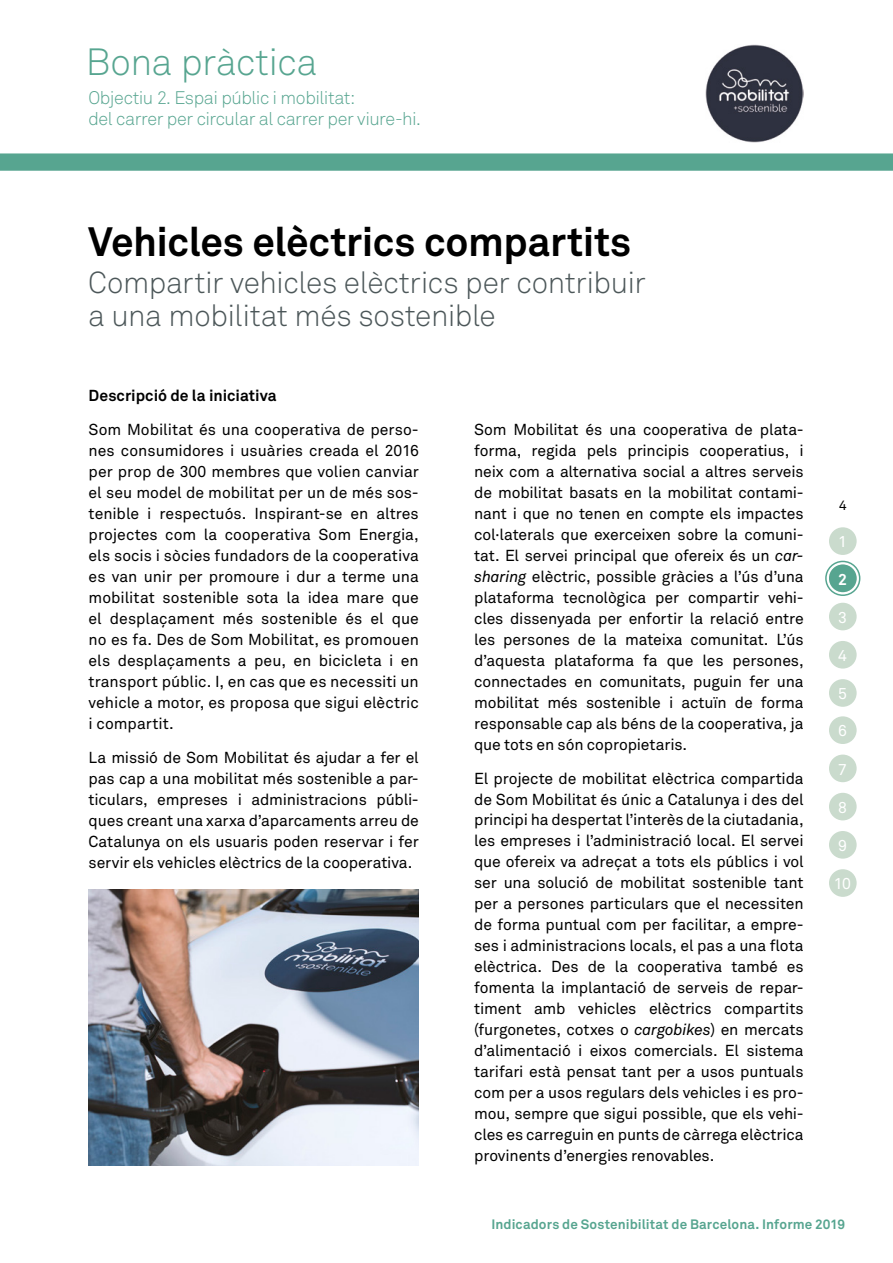
<style>
.page{position:relative;width:893px;height:1263px;background:#fff}
.page>*{position:absolute;margin:0;border:0;box-sizing:border-box;transform-origin:0 0}
.t1{font:700 40.5px "Akkurat Pro";letter-spacing:-.01em;color:#000}
.t2{font:37.5px "Akkurat Light Pro";letter-spacing:-.015em;color:#57a590}
.t3{font:30px/33px "Akkurat Light Pro";letter-spacing:-.015em;color:#4c5759}
.t4{font:18px/21px "Akkurat Light Pro";letter-spacing:-.025em;color:#57a590}
.t5{font:15.75px/21px "Akkurat Pro";letter-spacing:-.005em;color:#000;text-align:justify}
.t6{font:700 15.75px "Akkurat Pro";color:#000}
.t7{font:15.75px "Akkurat Pro";color:#fff}
.t8{font:700 15.75px "Akkurat Pro";color:#fff}
.t9{font:700 13.5px "Akkurat Pro";letter-spacing:.01em;color:#57a590}
.t10{font:13.5px "Akkurat Pro";color:#000}
.s1{font-style:italic}
</style>
<div class="page">
<div style="left:0;top:153px;width:893px;height:18px;background:#57a590"></div>
<div style="left:829px;top:527px;width:28px;height:28px;background:#cadbcd;border-radius:50%"></div>
<div style="left:829px;top:679px;width:28px;height:28px;background:#cadbcd;border-radius:50%"></div>
<div style="left:829px;top:716px;width:28px;height:28px;background:#cadbcd;border-radius:50%"></div>
<div style="left:829px;top:603px;width:28px;height:27px;background:#cadbcd;border-radius:50%"></div>
<div style="left:829px;top:754px;width:28px;height:28px;background:#cadbcd;border-radius:50%"></div>
<div style="left:829px;top:831px;width:28px;height:28px;background:#cadbcd;border-radius:50%"></div>
<div style="left:829px;top:641px;width:28px;height:28px;background:#cadbcd;border-radius:50%"></div>
<div style="left:829px;top:793px;width:28px;height:27px;background:#cadbcd;border-radius:50%"></div>
<div style="left:829px;top:869px;width:28px;height:28px;background:#cadbcd;border-radius:50%"></div>
<div style="left:829px;top:564px;width:28px;height:28px;background:#57a590;border-radius:50%"></div>
<div style="left:825px;top:561px;width:35px;height:35px;border:2px solid #57a590;border-radius:50%"></div>
<img style="left:706px;top:45px;width:98px;height:98px">
<img style="left:89px;top:889px;width:330px;height:276px">
<h2 class="t2" style="left:86px;top:40px;width:233px">Bona pràctica</h2>
<p class="t4" style="left:88px;top:88px;width:334px">Objectiu 2. Espai públic i mobilitat:<br>del carrer per circular al carrer per viure-hi.</p>
<h1 class="t1" style="left:88px;top:216px;width:545px">Vehicles elèctrics compartits</h1>
<h3 class="t3" style="left:88px;top:266px;width:559px">Compartir vehicles elèctrics per contribuir a una mobilitat més sostenible</h3>
<p class="t6" style="left:89px;top:386px;width:190px">Descripció de la iniciativa</p>
<p class="t5" style="left:89px;top:419px;width:332px">Som Mobilitat és una cooperativa de perso&shy;nes consumidores i usuàries creada el 2016 per prop de 300 membres que volien canviar el seu model de mobilitat per un de més sos&shy;tenible i respectuós. Inspirant-se en altres projectes com la cooperativa Som Energia, els socis i sòcies fundadors de la cooperativa es van unir per promoure i dur a terme una mobilitat sostenible sota la idea mare que el desplaçament més sostenible és el que no es fa. Des de Som Mobilitat, es promouen els desplaçaments a peu, en bicicleta i en transport públic. I, en cas que es necessiti un vehicle a motor, es proposa que sigui elèctric i compartit.</p>
<p class="t5" style="left:89px;top:747px;width:332px">La missió de Som Mobilitat és ajudar a fer el pas cap a una mobilitat més sostenible a par&shy;ticulars, empreses i administracions públi&shy;ques creant una xarxa d’aparcaments arreu de Catalunya on els usuaris poden reservar i fer servir els vehicles elèctrics de la cooperativa.</p>
<p class="t5" style="left:474px;top:419px;width:331px">Som Mobilitat és una cooperativa de plata&shy;forma, regida pels principis cooperatius, i neix com a alternativa social a altres serveis de mobilitat basats en la mobilitat contami&shy;nant i que no tenen en compte els impactes col·laterals que exerceixen sobre la comuni&shy;tat. El servei principal que ofereix és un <span class="s1">car&shy;sharing</span> elèctric, possible gràcies a l’ús d’una plataforma tecnològica per compartir vehi&shy;cles dissenyada per enfortir la relació entre les persones de la mateixa comunitat. L’ús d’aquesta plataforma fa que les persones, connectades en comunitats, puguin fer una mobilitat més sostenible i actuïn de forma responsable cap als béns de la cooperativa, ja que tots en són copropietaris.</p>
<p class="t5" style="left:474px;top:768px;width:331px">El projecte de mobilitat elèctrica compartida de Som Mobilitat és únic a Catalunya i des del principi ha despertat l’interès de la ciutadania, les empreses i l’administració local. El servei que ofereix va adreçat a tots els públics i vol ser una solució de mobilitat sostenible tant per a persones particulars que el necessiten de forma puntual com per facilitar, a empre&shy;ses i administracions locals, el pas a una flota elèctrica. Des de la cooperativa també es fomenta la implantació de serveis de repar&shy;timent amb vehicles elèctrics compartits (furgonetes, cotxes o <span class="s1">cargobikes</span>) en mercats d’alimentació i eixos comercials. El sistema tarifari està pensat tant per a usos puntuals com per a usos regulars dels vehicles i es pro&shy;mou, sempre que sigui possible, que els vehi&shy;cles es carreguin en punts de càrrega elèctrica provinents d’energies renovables.</p>
<p class="t10" style="left:839px;top:498px;width:9px">4</p>
<p class="t7" style="left:838px;top:533px;width:10px">1</p>
<p class="t8" style="left:838px;top:569px;width:10px">2</p>
<p class="t7" style="left:838px;top:608px;width:10px">3</p>
<p class="t7" style="left:838px;top:646px;width:10px">4</p>
<p class="t7" style="left:838px;top:684px;width:10px">5</p>
<p class="t7" style="left:838px;top:722px;width:10px">6</p>
<p class="t7" style="left:838px;top:760px;width:10px">7</p>
<p class="t7" style="left:838px;top:798px;width:10px">8</p>
<p class="t7" style="left:838px;top:836px;width:10px">9</p>
<p class="t7" style="left:834px;top:874px;width:18px">10</p>
<p class="t9" style="left:491px;top:1216px;width:355px">Indicadors de Sostenibilitat de Barcelona. Informe 2019</p>
</div>
